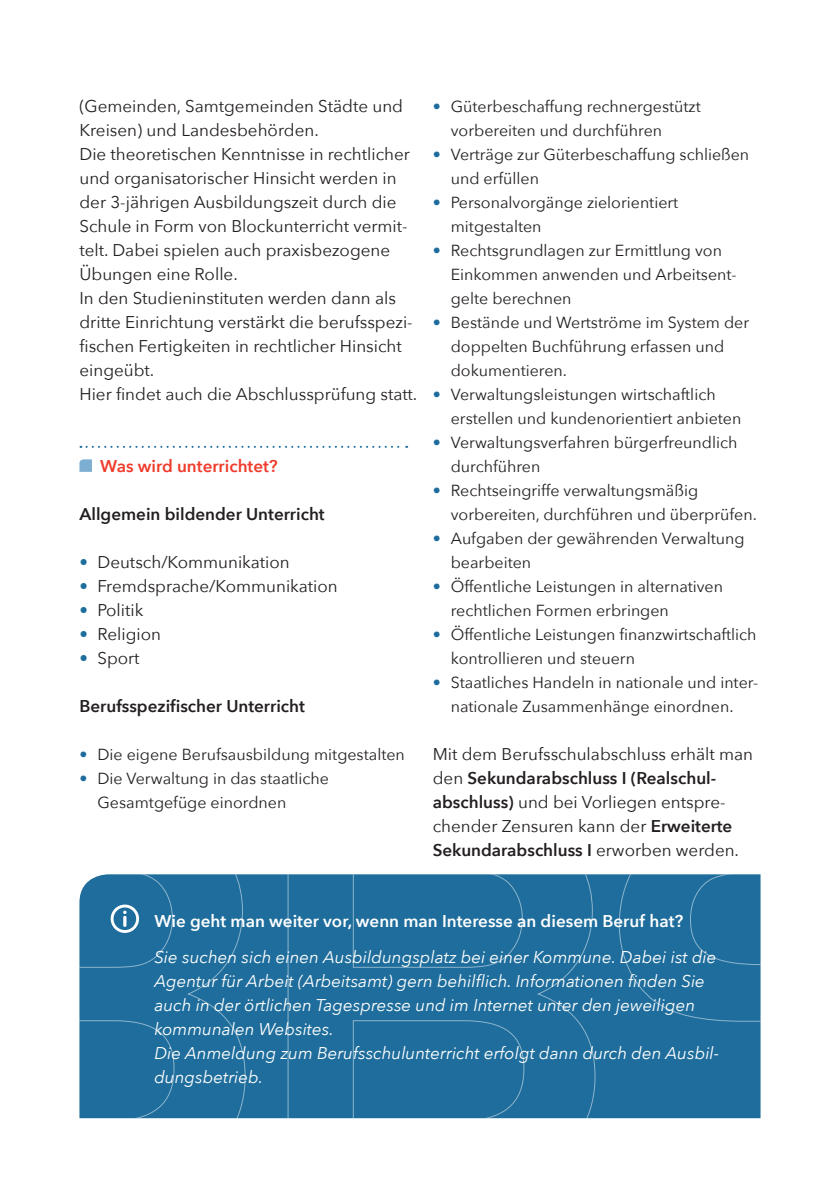
<style>
.page{position:relative;width:840px;height:1191px;background:#fff}
.page>*{position:absolute;margin:0;border:0;box-sizing:border-box;transform-origin:0 0}
.t1{font:17px/24px "Avenir Next";color:#231f20}
.t2{font:italic 17px/24px "Avenir Next";color:#fff}
.t3{font:600 17px "Avenir Next";color:#231f20}
.t4{font:600 17px "Avenir Next";color:#fff}
.t5{font:600 17px "Avenir Next";color:#ef3b2b}
.t6{font:16px/24px "Avenir Next";color:#231f20}
.s1{color:#1e6d9c}
.s2{font-weight:600}
</style>
<div class="page">
<div style="left:245px;top:874px;width:373px;height:244px;background:#1e6d9c"></div>
<div style="left:79px;top:874px;width:166px;height:244px;background:#1e6d9c"></div>
<div style="left:287px;top:874px;width:308px;height:244px;background:#1e6d9c"></div>
<div style="left:618px;top:874px;width:142px;height:244px;background:#1e6d9c"></div>
<svg style="left:80px;top:446px;width:327px;height:2px"></svg>
<svg style="left:79px;top:459px;width:13px;height:13px"></svg>
<svg style="left:111px;top:904px;width:28px;height:29px"></svg>
<p class="t1" style="left:79px;top:93px;width:325px">(Gemeinden, Samtgemeinden Städte und<br>Kreisen) und Landesbehörden.</p>
<p class="t1" style="left:79px;top:141px;width:332px">Die theoretischen Kenntnisse in rechtlicher und organisatorischer Hinsicht werden in der 3-jährigen Ausbildungszeit durch die Schule in Form von Blockunterricht vermit&shy;telt. Dabei spielen auch praxisbezogene Übungen eine Rolle.</p>
<p class="t1" style="left:79px;top:285px;width:334px">In den Studieninstituten werden dann als dritte Einrichtung verstärkt die berufsspezi&shy;fischen Fertigkeiten in rechtlicher Hinsicht eingeübt.</p>
<p class="t1" style="left:79px;top:381px;width:339px">Hier findet auch die Abschlussprüfung statt.</p>
<p class="t5" style="left:100px;top:451px;width:179px">Was wird unterrichtet?</p>
<p class="t3" style="left:79px;top:499px;width:247px">Allgemein bildender Unterricht</p>
<p class="t1" style="left:79px;top:549px;width:212px"><span class="s1">•</span> Deutsch/Kommunikation</p>
<p class="t1" style="left:79px;top:573px;width:259px"><span class="s1">•</span> Fremdsprache/Kommunikation</p>
<p class="t1" style="left:79px;top:597px;width:65px"><span class="s1">•</span> Politik</p>
<p class="t1" style="left:79px;top:621px;width:83px"><span class="s1">•</span> Religion</p>
<p class="t1" style="left:79px;top:645px;width:62px"><span class="s1">•</span> Sport</p>
<p class="t3" style="left:79px;top:691px;width:227px">Berufsspezifischer Unterricht</p>
<p class="t6" style="left:79px;top:741px;width:327px"><span class="s1">•</span> Die eigene Berufsausbildung mitgestalten</p>
<p class="t6" style="left:79px;top:765px;width:251px"><span class="s1">•</span> Die Verwaltung in das staatliche</p>
<p class="t6" style="left:97px;top:789px;width:190px">Gesamtgefüge einordnen</p>
<p class="t6" style="left:432px;top:93px;width:269px"><span class="s1">•</span> Güterbeschaffung rechnergestützt</p>
<p class="t6" style="left:450px;top:117px;width:213px">vorbereiten und durchführen</p>
<p class="t6" style="left:450px;top:141px;width:300px;text-indent:-18px"><span class="s1">•</span> Verträge zur Güterbeschaffung schließen und erfüllen</p>
<p class="t6" style="left:432px;top:189px;width:247px"><span class="s1">•</span> Personalvorgänge zielorientiert</p>
<p class="t6" style="left:450px;top:213px;width:92px">mitgestalten</p>
<p class="t6" style="left:432px;top:237px;width:290px"><span class="s1">•</span> Rechtsgrundlagen zur Ermittlung von</p>
<p class="t6" style="left:450px;top:261px;width:287px">Einkommen anwenden und Arbeitsent&shy;gelte berechnen</p>
<p class="t6" style="left:450px;top:309px;width:300px;text-indent:-18px"><span class="s1">•</span> Bestände und Wertströme im System der doppelten Buchführung erfassen und dokumentieren.</p>
<p class="t6" style="left:432px;top:381px;width:284px"><span class="s1">•</span> Verwaltungsleistungen wirtschaftlich</p>
<p class="t6" style="left:450px;top:405px;width:292px">erstellen und kundenorientiert anbieten</p>
<p class="t6" style="left:450px;top:429px;width:288px;text-indent:-18px"><span class="s1">•</span> Verwaltungsverfahren bürgerfreundlich durchführen</p>
<p class="t6" style="left:432px;top:477px;width:267px"><span class="s1">•</span> Rechtseingriffe verwaltungsmäßig</p>
<p class="t6" style="left:450px;top:501px;width:307px">vorbereiten, durchführen und überprüfen.</p>
<p class="t6" style="left:450px;top:525px;width:295px;text-indent:-18px"><span class="s1">•</span> Aufgaben der gewährenden Verwaltung bearbeiten</p>
<p class="t6" style="left:432px;top:573px;width:291px"><span class="s1">•</span> Öffentliche Leistungen in alternativen</p>
<p class="t6" style="left:450px;top:597px;width:219px">rechtlichen Formen erbringen</p>
<p class="t6" style="left:450px;top:621px;width:307px;text-indent:-18px"><span class="s1">•</span> Öffentliche Leistungen finanzwirtschaftlich kontrollieren und steuern</p>
<p class="t6" style="left:432px;top:669px;width:327px;text-align:center"><span class="s1">•</span> Staatliches Handeln in nationale und inter&shy;nationale Zusammenhänge einordnen.</p>
<p class="t1" style="left:432px;top:741px;width:322px">Mit dem Berufsschulabschluss erhält man den <span class="s2">Sekundarabschluss I (Realschul&shy;abschluss)</span> und bei Vorliegen entspre&shy;chender Zensuren kann der <span class="s2">Erweiterte Sekundarabschluss I</span> erworben werden.</p>
<p class="t4" style="left:154px;top:906px;width:530px">Wie geht man weiter vor, wenn man Interesse an diesem Beruf hat?</p>
<p class="t2" style="left:154px;top:944px;width:563px">Sie suchen sich einen Ausbildungsplatz bei einer Kommune. Dabei ist die Agentur für Arbeit (Arbeitsamt) gern behilflich. Informationen finden Sie auch in der örtlichen Tagespresse und im Internet unter den jeweiligen kommunalen Websites.</p>
<p class="t2" style="left:154px;top:1040px;width:566px">Die Anmeldung zum Berufsschulunterricht erfolgt dann durch den Ausbil&shy;dungsbetrieb.</p>
</div>
